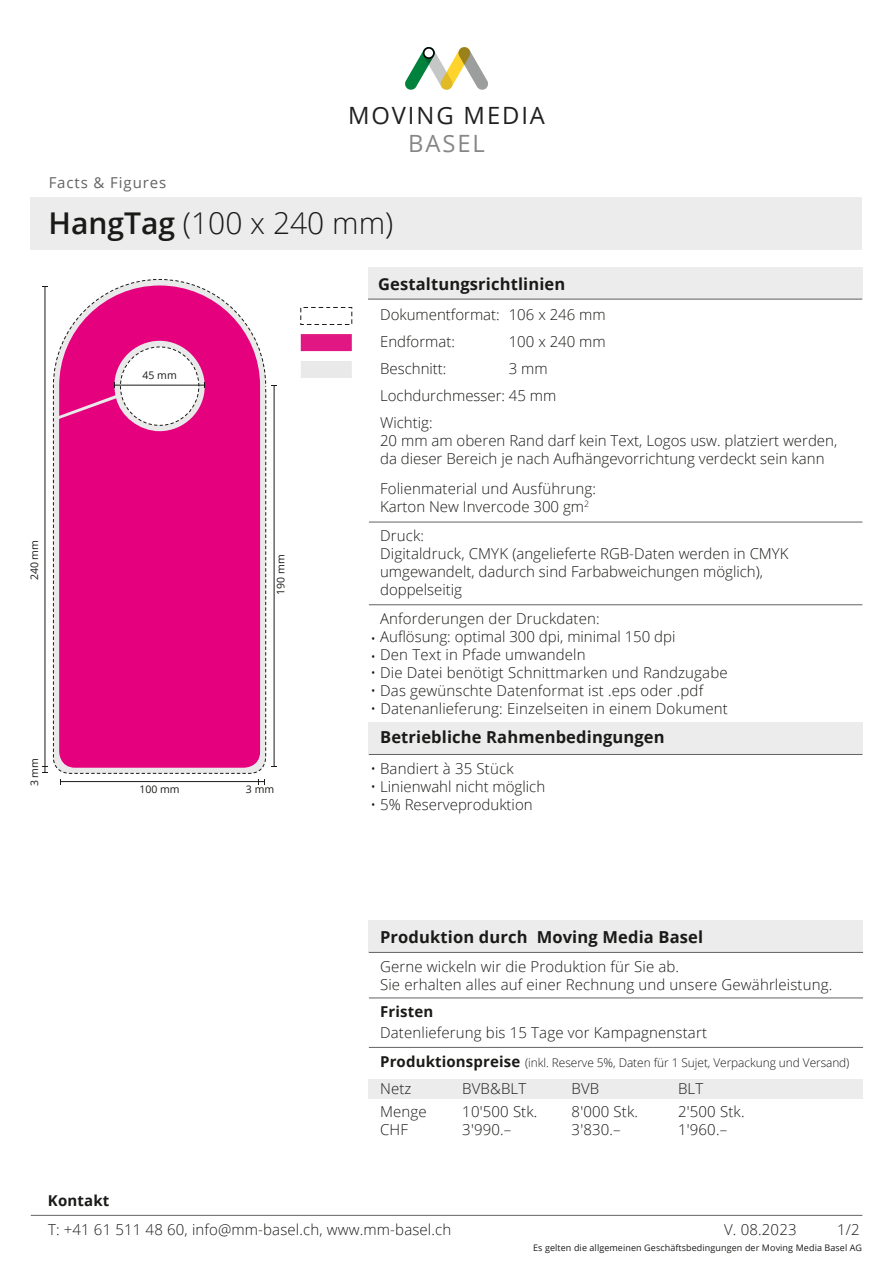
<style>
.page{position:relative;width:893px;height:1263px;background:#fff}
.page>*{position:absolute;margin:0;border:0;box-sizing:border-box;transform-origin:0 0}
.t1{font:300 30px "Open Sans";color:#1a1a18}
.t2{font:23.85px "Open Sans";letter-spacing:.08em;color:#20201f}
.t3{font:23.85px "Open Sans";letter-spacing:.08em;color:#878787}
.t4{font:700 16.5px "Open Sans";letter-spacing:.01em;color:#1a1a18}
.t5{font:300 15px/18px "Open Sans";letter-spacing:.01em;color:#1a1a18}
.t6{font:700 15px "Open Sans";letter-spacing:.01em;color:#1a1a18}
.t7{font:15px "Open Sans";letter-spacing:.06em;color:#636362}
.t8{font:300 12px "Open Sans";letter-spacing:-.005em;color:#1a1a18}
.t9{font:10.5px "Open Sans";color:#1a1a18}
.t10{font:9px "Open Sans";letter-spacing:.01em;color:#1a1a18}
.s1{font-weight:600}
.s2{font-weight:700;font-size:15px}
</style>
<div class="page">
<svg style="left:53px;top:279px;width:213px;height:495px;background:#e62b91"></svg>
<div style="left:369px;top:920px;width:494px;height:32px;background:#ececed"></div>
<div style="left:368px;top:267px;width:494px;height:33px;background:#ececed"></div>
<div style="left:368px;top:722px;width:495px;height:32px;background:#ececed"></div>
<div style="left:31px;top:198px;width:831px;height:52px;background:#ececed"></div>
<div style="left:369px;top:1079px;width:494px;height:19px;background:#ececed"></div>
<svg style="left:405px;top:47px;width:83px;height:43px"></svg>
<svg style="left:422px;top:47px;width:13px;height:12px"></svg>
<svg style="left:424px;top:48px;width:9px;height:10px"></svg>
<hr style="left:369px;top:997px;width:494px;height:1px;background:#636362">
<hr style="left:369px;top:1047px;width:494px;height:1px;background:#636362">
<hr style="left:369px;top:952px;width:494px;height:1px;background:#636362">
<hr style="left:31px;top:1215px;width:831px;height:1px;background:#636362">
<hr style="left:368px;top:299px;width:494px;height:1px;background:#636362">
<svg style="left:300px;top:307px;width:53px;height:18px"></svg>
<svg style="left:301px;top:334px;width:51px;height:17px"></svg>
<svg style="left:301px;top:361px;width:51px;height:17px"></svg>
<hr style="left:45px;top:286px;width:1px;height:481px;background:#1a1a18">
<svg style="left:42px;top:766px;width:6px;height:7px"></svg>
<hr style="left:274px;top:385px;width:1px;height:382px;background:#1a1a18">
<hr style="left:60px;top:781px;width:199px;height:1px;background:#1a1a18">
<svg style="left:258px;top:779px;width:7px;height:5px"></svg>
<hr style="left:115px;top:385px;width:90px;height:1px;background:#1a1a18">
<hr style="left:369px;top:754px;width:493px;height:1px;background:#636362">
<hr style="left:369px;top:604px;width:493px;height:1px;background:#636362">
<hr style="left:369px;top:522px;width:493px;height:1px;background:#636362">
<p class="t7" style="left:49px;top:172px;width:119px">Facts &amp; Figures</p>
<h2 class="t2" style="left:348px;top:99px;width:198px">MOVING MEDIA</h2>
<h2 class="t3" style="left:408px;top:127px;width:78px">BASEL</h2>
<h1 class="t1" style="left:49px;top:202px;width:346px"><span class="s1">HangTag</span> (100 x 240 mm)</h1>
<p class="t9" style="left:27px;top:580px;width:42px;rotate:-90deg">240 mm</p>
<p class="t9" style="left:27px;top:786px;width:30px;rotate:-90deg">3 mm</p>
<p class="t9" style="left:143px;top:368px;width:36px">45 mm</p>
<p class="t9" style="left:273px;top:595px;width:42px;rotate:-90deg">190 mm</p>
<p class="t9" style="left:139px;top:781px;width:42px">100 mm</p>
<p class="t9" style="left:246px;top:781px;width:30px">3 mm</p>
<p class="t4" style="left:378px;top:272px;width:189px">Gestaltungsrichtlinien</p>
<p class="t5" style="left:380px;top:301px;width:227px;line-height:27px">Dokumentformat: 106 x 246 mm<br>Endformat:</p>
<p class="t5" style="left:509px;top:332px;width:99px">100 x 240 mm</p>
<p class="t5" style="left:380px;top:359px;width:68px">Beschnitt:</p>
<p class="t5" style="left:380px;top:355px;width:178px;line-height:27px;text-indent:129px">3 mm<br>Lochdurchmesser: 45 mm<br>Wichtig:</p>
<p class="t5" style="left:380px;top:431px;width:459px">20 mm am oberen Rand darf kein Text, Logos usw. platziert werden, da dieser Bereich je nach Aufhängevorrichtung verdeckt sein kann</p>
<p class="t5" style="left:380px;top:479px;width:217px">Folienmaterial und Ausführung:<br>Karton New Invercode 300 gm<sup>2</sup></p>
<p class="t5" style="left:380px;top:526px;width:410px">Druck:<br>Digitaldruck, CMYK (angelieferte RGB-Daten werden in CMYK umgewandelt, dadurch sind Farbabweichungen möglich), doppelseitig</p>
<p class="t5" style="left:380px;top:609px;width:221px">Anforderungen der Druckdaten:</p>
<p class="t5" style="left:371px;top:627px;width:306px">• Auflösung: optimal 300 dpi, minimal 150 dpi</p>
<p class="t5" style="left:371px;top:645px;width:217px">• Den Text in Pfade umwandeln</p>
<p class="t5" style="left:370px;top:663px;width:359px">• Die Datei benötigt Schnittmarken und Randzugabe</p>
<p class="t5" style="left:371px;top:681px;width:334px">• Das gewünschte Datenformat ist .eps oder .pdf</p>
<p class="t5" style="left:371px;top:699px;width:359px">• Datenanlieferung: Einzelseiten in einem Dokument</p>
<p class="t4" style="left:380px;top:726px;width:286px">Betriebliche Rahmenbedingungen</p>
<p class="t5" style="left:371px;top:759px;width:145px">• Bandiert à 35 Stück</p>
<p class="t5" style="left:371px;top:777px;width:176px">• Linienwahl nicht möglich</p>
<p class="t5" style="left:371px;top:795px;width:164px">• 5% Reserveproduktion</p>
<p class="t4" style="left:380px;top:925px;width:324px">Produktion durch Moving Media Basel</p>
<p class="t5" style="left:380px;top:957px;width:454px">Gerne wickeln wir die Produktion für Sie ab.<br>Sie erhalten alles auf einer Rechnung und unsere Gewährleistung.</p>
<p class="t6" style="left:380px;top:1001px;width:55px">Fristen</p>
<p class="t5" style="left:380px;top:1023px;width:328px">Datenlieferung bis 15 Tage vor Kampagnenstart</p>
<p class="t8" style="left:380px;top:1055px;width:471px"><span class="s2">Produktionspreise</span> (inkl. Reserve 5%, Daten für 1 Sujet, Verpackung und Versand)</p>
<p class="t5" style="left:380px;top:1079px;width:33px">Netz</p>
<p class="t5" style="left:462px;top:1079px;width:65px">BVB&amp;BLT</p>
<p class="t5" style="left:571px;top:1079px;width:29px">BVB</p>
<p class="t5" style="left:678px;top:1079px;width:27px">BLT</p>
<p class="t5" style="left:380px;top:1102px;width:48px">Menge</p>
<p class="t5" style="left:462px;top:1102px;width:77px">10'500 Stk.</p>
<p class="t5" style="left:572px;top:1102px;width:68px">8'000 Stk.</p>
<p class="t5" style="left:678px;top:1102px;width:68px">2'500 Stk.</p>
<p class="t5" style="left:380px;top:1120px;width:29px">CHF</p>
<p class="t5" style="left:462px;top:1120px;width:51px">3'990.–</p>
<p class="t5" style="left:572px;top:1120px;width:51px">3'830.–</p>
<p class="t5" style="left:678px;top:1120px;width:51px">1'960.–</p>
<p class="t6" style="left:48px;top:1190px;width:63px">Kontakt</p>
<p class="t5" style="left:48px;top:1220px;width:405px">T: +41 61 511 48 60, info@mm-basel.ch, www.mm-basel.ch</p>
<p class="t5" style="left:724px;top:1220px;width:74px">V. 08.2023</p>
<p class="t5" style="left:837px;top:1220px;width:24px">1/2</p>
<p class="t10" style="left:533px;top:1241px;width:330px">Es gelten die allgemeinen Geschäftsbedingungen der Moving Media Basel AG</p>
</div>
